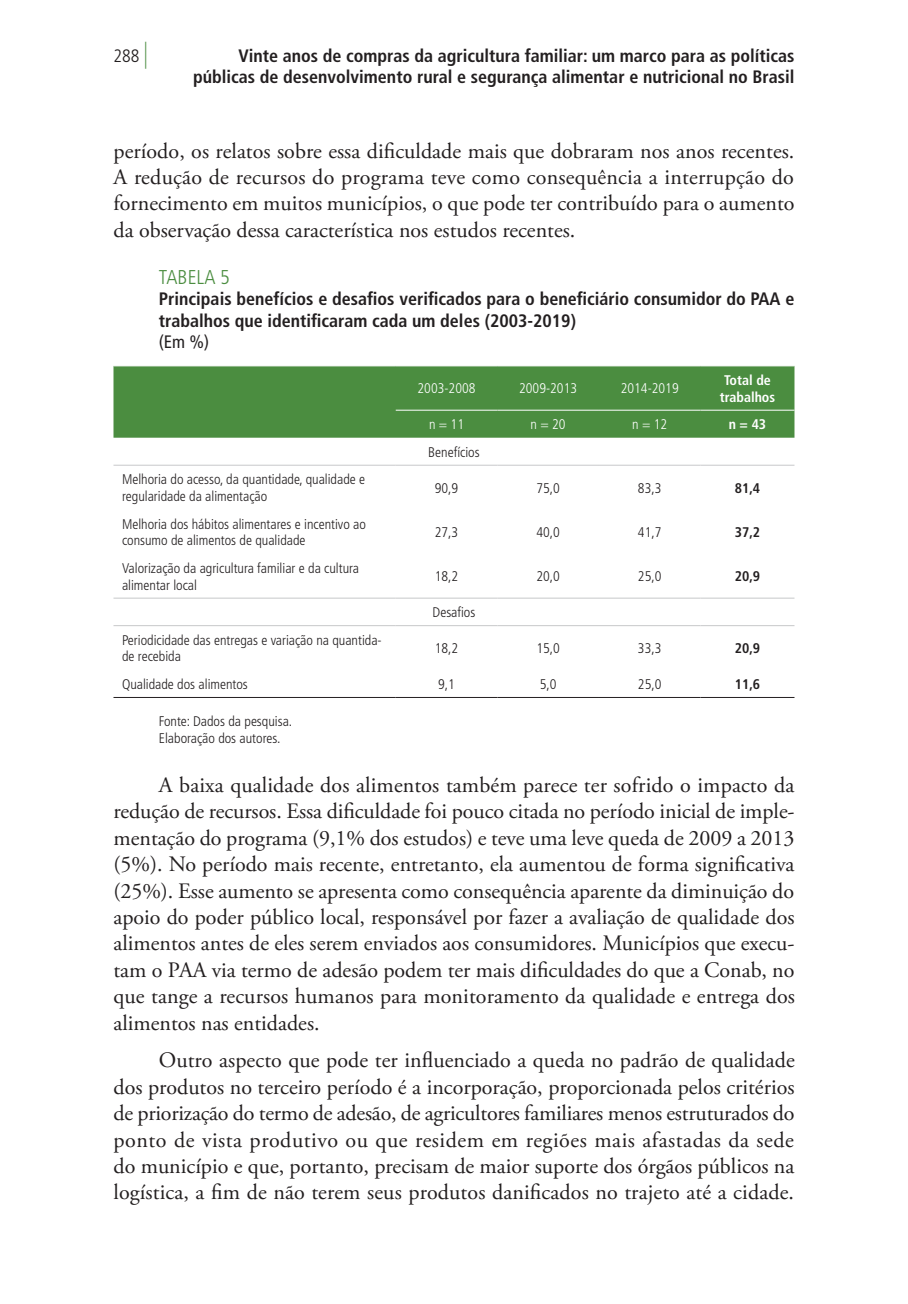
<style>
.page{position:relative;width:908px;height:1304px;background:#fff}
.page>*{position:absolute;margin:0;border:0;box-sizing:border-box;transform-origin:0 0}
.texto_corrido{font:22px/26.4px "Adobe Garamond Pro";letter-spacing:.005em;color:#231f20;text-align:justify}
.titulo_1_grafico{font:300 condensed 20px "Frutiger LT Pro";color:#4b8d40}
.titulo_2_grafico{font:700 condensed 18px/21.6px "Frutiger LT Pro";color:#231f20;text-align:right}
.titulo_3_grafico{font:condensed 18px "Frutiger LT Pro";color:#231f20}
.t1{font:300 condensed 18px "Frutiger LT Pro";color:#231f20}
.miolo_tabela_1_esq{font:300 condensed 14px/16.8px "Frutiger LT Pro";color:#231f20}
.miolo_tabela_1_centro{font:300 condensed 14px "Frutiger LT Pro";color:#231f20}
.miolo_tabela_1_cent{font:300 condensed 14px "Frutiger LT Pro";color:#fff}
.fonte_grafico{font:300 condensed 14px "Frutiger LT Pro";color:#231f20}
.elaboracao_grafico{font:300 condensed 14px "Frutiger LT Pro";color:#231f20}
.miolo_tabela_1_cent-2{font:700 condensed 14px/16.8px "Frutiger LT Pro";color:#fff;text-align:center}
.miolo_tabela_1_centro-2{font:700 condensed 14px "Frutiger LT Pro";color:#231f20}
.s1{font-size:27px;color:#4b8d40}
</style>
<div class="page">
<div style="left:113px;top:366px;width:681px;height:72px;background:#4b8d40"></div>
<hr style="left:395px;top:410px;width:102px;height:1px;background:#fff">
<hr style="left:497px;top:410px;width:101px;height:1px;background:#fff">
<hr style="left:598px;top:410px;width:102px;height:1px;background:#fff">
<hr style="left:700px;top:410px;width:94px;height:1px;background:#fff">
<hr style="left:113px;top:697px;width:282px;height:1px;background:#231f20">
<hr style="left:395px;top:697px;width:102px;height:1px;background:#231f20">
<hr style="left:497px;top:697px;width:101px;height:1px;background:#231f20">
<hr style="left:598px;top:697px;width:102px;height:1px;background:#231f20">
<hr style="left:700px;top:697px;width:94px;height:1px;background:#231f20">
<hr style="left:113px;top:465px;width:282px;height:1px;background:#c7c8ca">
<hr style="left:395px;top:465px;width:102px;height:1px;background:#c7c8ca">
<hr style="left:497px;top:465px;width:101px;height:1px;background:#c7c8ca">
<hr style="left:598px;top:465px;width:102px;height:1px;background:#c7c8ca">
<hr style="left:700px;top:465px;width:94px;height:1px;background:#c7c8ca">
<hr style="left:113px;top:598px;width:282px;height:1px;background:#c7c8ca">
<hr style="left:113px;top:625px;width:282px;height:1px;background:#c7c8ca">
<hr style="left:395px;top:625px;width:102px;height:1px;background:#c7c8ca">
<hr style="left:497px;top:625px;width:101px;height:1px;background:#c7c8ca">
<hr style="left:598px;top:625px;width:102px;height:1px;background:#c7c8ca">
<hr style="left:700px;top:625px;width:94px;height:1px;background:#c7c8ca">
<hr style="left:395px;top:598px;width:102px;height:1px;background:#c7c8ca">
<hr style="left:497px;top:598px;width:101px;height:1px;background:#c7c8ca">
<hr style="left:598px;top:598px;width:102px;height:1px;background:#c7c8ca">
<hr style="left:700px;top:598px;width:94px;height:1px;background:#c7c8ca">
<p class="t1" style="left:113px;top:45px;width:36px">288 <span class="s1">|</span></p>
<p class="titulo_2_grafico" style="left:193px;top:45px;width:602px">Vinte anos de compras da agricultura familiar: um marco para as políticas públicas de desenvolvimento rural e segurança alimentar e nutricional no Brasil</p>
<p class="texto_corrido" style="left:113px;top:138px;width:682px">período, os relatos sobre essa dificuldade mais que dobraram nos anos recentes.<br>A redução de recursos do programa teve como consequência a interrupção do fornecimento em muitos municípios, o que pode ter contribuído para o aumento da observação dessa característica nos estudos recentes.</p>
<p class="titulo_1_grafico" style="left:159px;top:265px;width:72px">TABELA 5</p>
<p class="titulo_2_grafico" style="left:159px;top:288px;width:636px;text-align:left">Principais benefícios e desafios verificados para o beneficiário consumidor do PAA e trabalhos que identificaram cada um deles (2003-2019)</p>
<p class="titulo_3_grafico" style="left:159px;top:332px;width:52px">(Em %)</p>
<p class="miolo_tabela_1_cent" style="left:417px;top:380px;width:59px">2003-2008</p>
<p class="miolo_tabela_1_cent" style="left:519px;top:380px;width:59px">2009-2013</p>
<p class="miolo_tabela_1_cent" style="left:620px;top:380px;width:59px">2014-2019</p>
<p class="miolo_tabela_1_cent-2" style="left:719px;top:372px;width:57px">Total de trabalhos</p>
<p class="miolo_tabela_1_cent" style="left:429px;top:416px;width:37px">n = 11</p>
<p class="miolo_tabela_1_cent" style="left:530px;top:416px;width:37px">n = 20</p>
<p class="miolo_tabela_1_cent" style="left:632px;top:416px;width:37px">n = 12</p>
<p class="miolo_tabela_1_cent-2" style="left:728px;top:416px;width:39px">n = 43</p>
<p class="miolo_tabela_1_esq" style="left:428px;top:444px;width:53px">Benefícios</p>
<p class="miolo_tabela_1_esq" style="left:122px;top:471px;width:244px">Melhoria do acesso, da quantidade, qualidade e regularidade da alimentação</p>
<p class="miolo_tabela_1_centro" style="left:434px;top:480px;width:25px">90,9</p>
<p class="miolo_tabela_1_centro" style="left:536px;top:480px;width:25px">75,0</p>
<p class="miolo_tabela_1_centro" style="left:637px;top:480px;width:25px">83,3</p>
<p class="miolo_tabela_1_centro-2" style="left:734px;top:479px;width:27px">81,4</p>
<p class="miolo_tabela_1_esq" style="left:122px;top:515px;width:245px">Melhoria dos hábitos alimentares e incentivo ao consumo de alimentos de qualidade</p>
<p class="miolo_tabela_1_centro" style="left:434px;top:524px;width:25px">27,3</p>
<p class="miolo_tabela_1_centro" style="left:536px;top:524px;width:25px">40,0</p>
<p class="miolo_tabela_1_centro" style="left:637px;top:524px;width:25px">41,7</p>
<p class="miolo_tabela_1_centro-2" style="left:734px;top:524px;width:27px">37,2</p>
<p class="miolo_tabela_1_esq" style="left:122px;top:560px;width:238px">Valorização da agricultura familiar e da cultura alimentar local</p>
<p class="miolo_tabela_1_centro" style="left:434px;top:568px;width:25px">18,2</p>
<p class="miolo_tabela_1_centro" style="left:536px;top:568px;width:25px">20,0</p>
<p class="miolo_tabela_1_centro" style="left:637px;top:568px;width:25px">25,0</p>
<p class="miolo_tabela_1_centro-2" style="left:734px;top:568px;width:27px">20,9</p>
<p class="miolo_tabela_1_esq" style="left:432px;top:604px;width:44px">Desafios</p>
<p class="miolo_tabela_1_esq" style="left:122px;top:632px;width:261px">Periodicidade das entregas e variação na quantida&shy;de recebida</p>
<p class="miolo_tabela_1_centro" style="left:434px;top:640px;width:25px">18,2</p>
<p class="miolo_tabela_1_centro" style="left:536px;top:640px;width:25px">15,0</p>
<p class="miolo_tabela_1_centro" style="left:637px;top:640px;width:25px">33,3</p>
<p class="miolo_tabela_1_centro-2" style="left:734px;top:640px;width:27px">20,9</p>
<p class="miolo_tabela_1_esq" style="left:122px;top:676px;width:127px">Qualidade dos alimentos</p>
<p class="miolo_tabela_1_centro" style="left:438px;top:676px;width:18px">9,1</p>
<p class="miolo_tabela_1_centro" style="left:539px;top:676px;width:18px">5,0</p>
<p class="miolo_tabela_1_centro" style="left:637px;top:676px;width:25px">25,0</p>
<p class="miolo_tabela_1_centro-2" style="left:734px;top:676px;width:27px">11,6</p>
<p class="fonte_grafico" style="left:159px;top:713px;width:135px">Fonte: Dados da pesquisa.</p>
<p class="elaboracao_grafico" style="left:159px;top:730px;width:123px">Elaboração dos autores.</p>
<p class="texto_corrido" style="left:113px;top:773px;width:682px;text-indent:45px">A baixa qualidade dos alimentos também parece ter sofrido o impacto da redução de recursos. Essa dificuldade foi pouco citada no período inicial de imple&shy;mentação do programa (9,1% dos estudos) e teve uma leve queda de 2009 a 2013 (5%). No período mais recente, entretanto, ela aumentou de forma significativa (25%). Esse aumento se apresenta como consequência aparente da diminuição do apoio do poder público local, responsável por fazer a avaliação de qualidade dos alimentos antes de eles serem enviados aos consumidores. Municípios que execu&shy;tam o PAA via termo de adesão podem ter mais dificuldades do que a Conab, no que tange a recursos humanos para monitoramento da qualidade e entrega dos alimentos nas entidades.</p>
<p class="texto_corrido" style="left:113px;top:1048px;width:682px;text-indent:45px">Outro aspecto que pode ter influenciado a queda no padrão de qualidade dos produtos no terceiro período é a incorporação, proporcionada pelos critérios de priorização do termo de adesão, de agricultores familiares menos estruturados do ponto de vista produtivo ou que residem em regiões mais afastadas da sede do município e que, portanto, precisam de maior suporte dos órgãos públicos na logística, a fim de não terem seus produtos danificados no trajeto até a cidade.</p>
</div>
